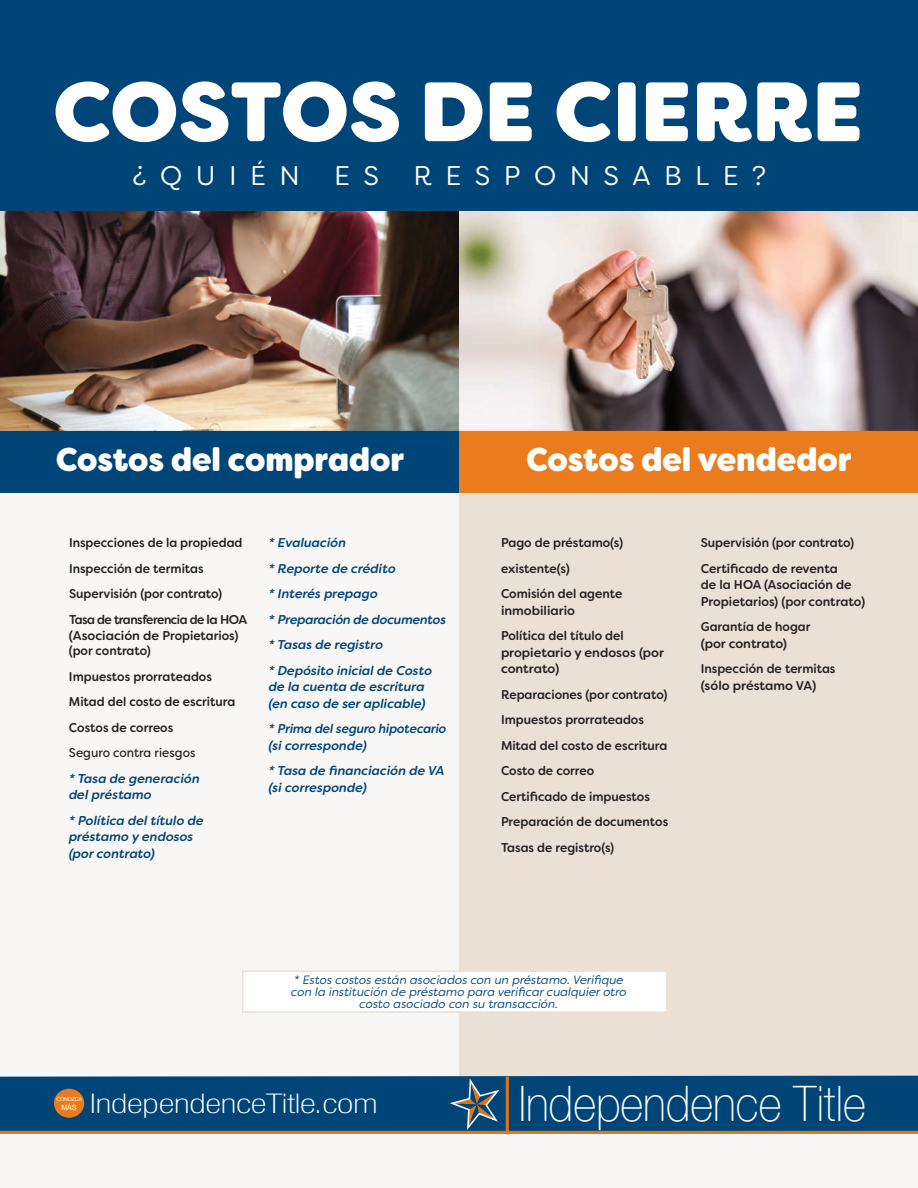
<style>
.page{position:relative;width:918px;height:1188px;background:#fff}
.page>*{position:absolute;margin:0;border:0;box-sizing:border-box;transform-origin:0 0}
.t1{font:800 84px "Filson Soft";color:#fff}
.t2{font:100 48.9px "Helvetica Neue";color:#fff;scale:.9 1}
.t3{font:800 33px "Filson Soft";color:#fff;scale:.94 1}
.t4{font:100 condensed 27.15px "Helvetica Neue";letter-spacing:-.005em;color:#fff;scale:1.4 1}
.t5{font:27px "Filson Soft";letter-spacing:.5em;color:#fff}
.t6{font:500 12.75px/25.5px "Filson Soft";color:#231f20;scale:.95 1}
.t7{font:italic 500 12.75px/25.5px "Filson Soft";color:#004578}
.t8{font:500 12.75px/16.5px "Filson Soft";color:#231f20}
.t9{font:italic 12px/12px "Filson Soft";color:#004578;text-align:center}
.t10{font:7.2px "Arial";color:#fff}
.t11{font:5.4px "Arial";letter-spacing:-.05em;color:#fff}
.s1{font-weight:400}
.s2{font-style:italic;color:#004578}
</style>
<div class="page">
<div style="left:0;top:1134px;width:918px;height:54px;background:#f9f7f5"></div>
<div style="left:0;top:493px;width:459px;height:583px;background:#f9f7f5"></div>
<div style="left:459px;top:493px;width:459px;height:583px;background:#ebe0d5"></div>
<div style="left:243px;top:971px;width:424px;height:41px;background:#fff"></div>
<div style="left:242px;top:970px;width:426px;height:43px;border:2px solid #ebe0d5"></div>
<div style="left:0;top:430px;width:459px;height:63px;background:#004578"></div>
<div style="left:459px;top:430px;width:459px;height:63px;background:#ea7c1d"></div>
<img style="left:0;top:211px;width:918px;height:219px">
<div style="left:0;top:1076px;width:918px;height:55px;background:#004578"></div>
<svg style="left:445px;top:1076px;width:59px;height:54px;background:#28597d"></svg>
<hr style="left:506px;top:1077px;width:3px;height:57px;background:#dc751b">
<hr style="left:0;top:1131px;width:918px;height:3px;background:#dc751b">
<div style="left:0;top:0;width:918px;height:211px;background:#004578"></div>
<div style="left:54px;top:1089px;width:30px;height:29px;background:#ea7c1d;border-radius:50%"></div>
<p class="t1" style="left:53px;top:58px;width:812px">COSTOS DE CIERRE</p>
<p class="t5" style="left:133px;top:159px;width:169px">¿QUIÉN</p>
<p class="t5" style="left:334px;top:159px;width:46px">E S</p>
<p class="t5" style="left:414px;top:159px;width:354px">RESPONSABLE?</p>
<p class="t3" style="left:56px;top:438px;width:372px">Costos del comprador</p>
<p class="t3" style="left:526px;top:438px;width:347px">Costos del vendedor</p>
<p class="t6" style="left:69px;top:530px;width:189px">Inspecciones de la propiedad<br>Inspección de termitas<br>Supervisión (por contrato)<br>Tasa de transferencia de la HOA</p>
<p class="t8" style="left:69px;top:628px;width:171px;line-height:15px">(Asociación de Propietarios) (por contrato)</p>
<p class="t6" style="left:69px;top:664px;width:177px">Impuestos prorrateados<br>Mitad del costo de escritura<br>Costos de correos<br><span class="s1">Seguro contra riesgos<br></span><span class="s2">* Tasa de generación</span></p>
<p class="t7" style="left:69px;top:782px;width:136px">del préstamo<br>* Política del título de</p>
<p class="t7" style="left:69px;top:829px;width:126px;line-height:16.5px">préstamo y endosos (por contrato)</p>
<p class="t7" style="left:269px;top:530px;width:179px">* Evaluación<br>* Reporte de crédito<br>* Interés prepago<br>* Preparación de documentos * Tasas de registro<br>* Depósito inicial de Costo</p>
<p class="t7" style="left:269px;top:679px;width:158px;line-height:16.5px">de la cuenta de escritura (en caso de ser aplicable)</p>
<p class="t7" style="left:269px;top:721px;width:179px;line-height:16.5px">* Prima del seguro hipotecario (si corresponde)</p>
<p class="t7" style="left:269px;top:763px;width:178px;line-height:16.5px">* Tasa de financiación de VA (si corresponde)</p>
<p class="t6" style="left:501px;top:530px;width:130px">Pago de préstamo(s) existente(s)<br>Comisión del agente</p>
<p class="t8" style="left:501px;top:598px;width:124px;line-height:25.5px">inmobiliario<br>Política del título del</p>
<p class="t8" style="left:501px;top:644px;width:165px">propietario y endosos (por contrato)</p>
<p class="t6" style="left:501px;top:682px;width:178px">Reparaciones (por contrato)<br>Impuestos prorrateados<br>Mitad del costo de escritura<br>Costo de correo<br>Certificado de impuestos<br>Preparación de documentos<br>Tasas de registro(s)</p>
<p class="t6" style="left:701px;top:530px;width:163px">Supervisión (por contrato)<br>Certificado de reventa</p>
<p class="t8" style="left:701px;top:577px;width:166px">de la HOA (Asociación de<br>Propietarios) (por contrato)</p>
<p class="t6" style="left:701px;top:619px;width:117px;line-height:16.5px">Garantía de hogar (por contrato)</p>
<p class="t6" style="left:701px;top:661px;width:143px;line-height:16.5px">Inspección de termitas (sólo préstamo VA)</p>
<p class="t9" style="left:291px;top:974px;width:337px">* Estos costos están asociados con un préstamo. Verifique con la institución de préstamo para verificar cualquier otro costo asociado con su transacción.</p>
<p class="t11" style="left:57px;top:1096px;width:27px">CONOZCA</p>
<p class="t10" style="left:62px;top:1103px;width:16px">MÁS</p>
<p class="t4" style="left:90px;top:1089px;width:207px">IndependenceTitle.com</p>
<p class="t2" style="left:519px;top:1066px;width:387px">Independence Title</p>
</div>
